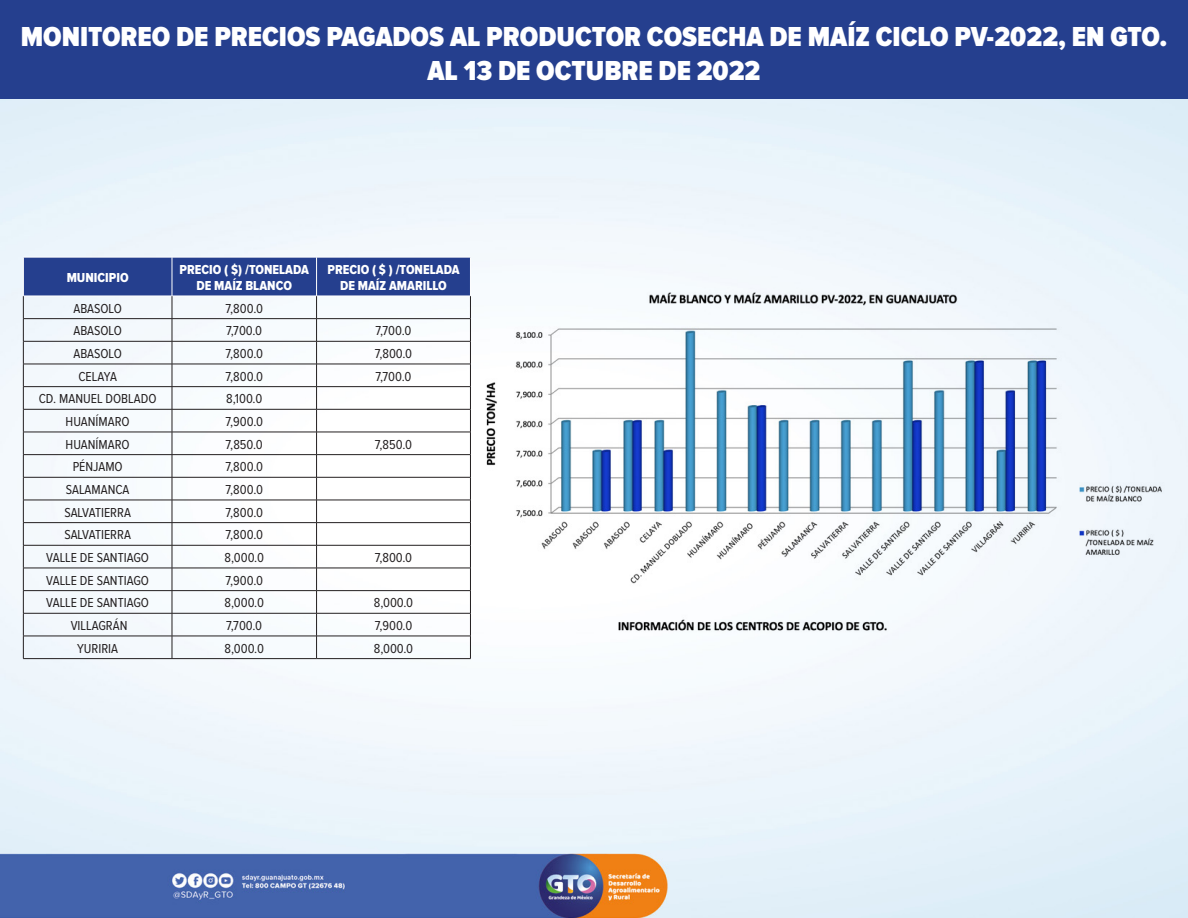
<style>
.page{position:relative;width:1188px;height:918px;background:#fff}
.page>*{position:absolute;margin:0;border:0;box-sizing:border-box;transform-origin:0 0}
.t1{font:900 28.5px/34.2px "Proxima Nova Cond";color:#fff;text-align:center}
.t2{font:13.5px "Proxima Nova Cond";color:#231f20}
.t3{font:13.5px/16.2px "Proxima Nova Cond Extrabld";color:#fff;text-align:center}
</style>
<div class="page">
<img style="left:0;top:99px;width:1188px;height:819px">
<div style="left:0;top:0;width:1188px;height:99px;background:#253f8e"></div>
<svg style="left:23px;top:257px;width:448px;height:401px"></svg>
<hr style="left:23px;top:658px;width:149px;height:1px;background:#231f20">
<hr style="left:172px;top:658px;width:145px;height:1px;background:#231f20">
<hr style="left:317px;top:658px;width:154px;height:1px;background:#231f20">
<img style="left:476px;top:288px;width:689px;height:353px">
<h1 class="t1" style="left:21px;top:21px;width:1148px">MONITOREO DE PRECIOS PAGADOS AL PRODUCTOR COSECHA DE MAÍZ CICLO PV-2022, EN GTO.<br>AL 13 DE OCTUBRE DE 2022</h1>
<p class="t3" style="left:67px;top:270px;width:64px">MUNICIPIO</p>
<p class="t3" style="left:180px;top:262px;width:131px">PRECIO ( $) /TONELADA<br>DE MAÍZ BLANCO</p>
<p class="t3" style="left:327px;top:262px;width:134px">PRECIO ( $ ) /TONELADA<br>DE MAÍZ AMARILLO</p>
<p class="t2" style="left:73px;top:302px;width:50px">ABASOLO</p>
<p class="t2" style="left:226px;top:302px;width:39px">7,800.0</p>
<p class="t2" style="left:73px;top:325px;width:50px">ABASOLO</p>
<p class="t2" style="left:226px;top:325px;width:37px">7,700.0</p>
<p class="t2" style="left:376px;top:325px;width:37px">7,700.0</p>
<p class="t2" style="left:73px;top:347px;width:50px">ABASOLO</p>
<p class="t2" style="left:226px;top:347px;width:39px">7,800.0</p>
<p class="t2" style="left:375px;top:347px;width:39px">7,800.0</p>
<p class="t2" style="left:78px;top:370px;width:40px">CELAYA</p>
<p class="t2" style="left:226px;top:370px;width:39px">7,800.0</p>
<p class="t2" style="left:376px;top:370px;width:37px">7,700.0</p>
<p class="t2" style="left:39px;top:393px;width:119px">CD. MANUEL DOBLADO</p>
<p class="t2" style="left:226px;top:393px;width:38px">8,100.0</p>
<p class="t2" style="left:66px;top:415px;width:66px">HUANÍMARO</p>
<p class="t2" style="left:225px;top:415px;width:39px">7,900.0</p>
<p class="t2" style="left:66px;top:438px;width:66px">HUANÍMARO</p>
<p class="t2" style="left:226px;top:438px;width:39px">7,850.0</p>
<p class="t2" style="left:375px;top:438px;width:39px">7,850.0</p>
<p class="t2" style="left:73px;top:461px;width:52px">PÉNJAMO</p>
<p class="t2" style="left:226px;top:461px;width:39px">7,800.0</p>
<p class="t2" style="left:66px;top:483px;width:65px">SALAMANCA</p>
<p class="t2" style="left:226px;top:483px;width:39px">7,800.0</p>
<p class="t2" style="left:64px;top:506px;width:68px">SALVATIERRA</p>
<p class="t2" style="left:226px;top:506px;width:39px">7,800.0</p>
<p class="t2" style="left:64px;top:529px;width:68px">SALVATIERRA</p>
<p class="t2" style="left:226px;top:529px;width:39px">7,800.0</p>
<p class="t2" style="left:46px;top:551px;width:104px">VALLE DE SANTIAGO</p>
<p class="t2" style="left:225px;top:551px;width:41px">8,000.0</p>
<p class="t2" style="left:375px;top:551px;width:39px">7,800.0</p>
<p class="t2" style="left:46px;top:574px;width:104px">VALLE DE SANTIAGO</p>
<p class="t2" style="left:225px;top:574px;width:39px">7,900.0</p>
<p class="t2" style="left:46px;top:597px;width:104px">VALLE DE SANTIAGO</p>
<p class="t2" style="left:225px;top:597px;width:41px">8,000.0</p>
<p class="t2" style="left:374px;top:597px;width:41px">8,000.0</p>
<p class="t2" style="left:71px;top:619px;width:58px">VILLAGRÁN</p>
<p class="t2" style="left:226px;top:619px;width:37px">7,700.0</p>
<p class="t2" style="left:375px;top:619px;width:39px">7,900.0</p>
<p class="t2" style="left:77px;top:642px;width:43px">YURIRIA</p>
<p class="t2" style="left:225px;top:642px;width:41px">8,000.0</p>
<p class="t2" style="left:374px;top:642px;width:41px">8,000.0</p>
</div>
